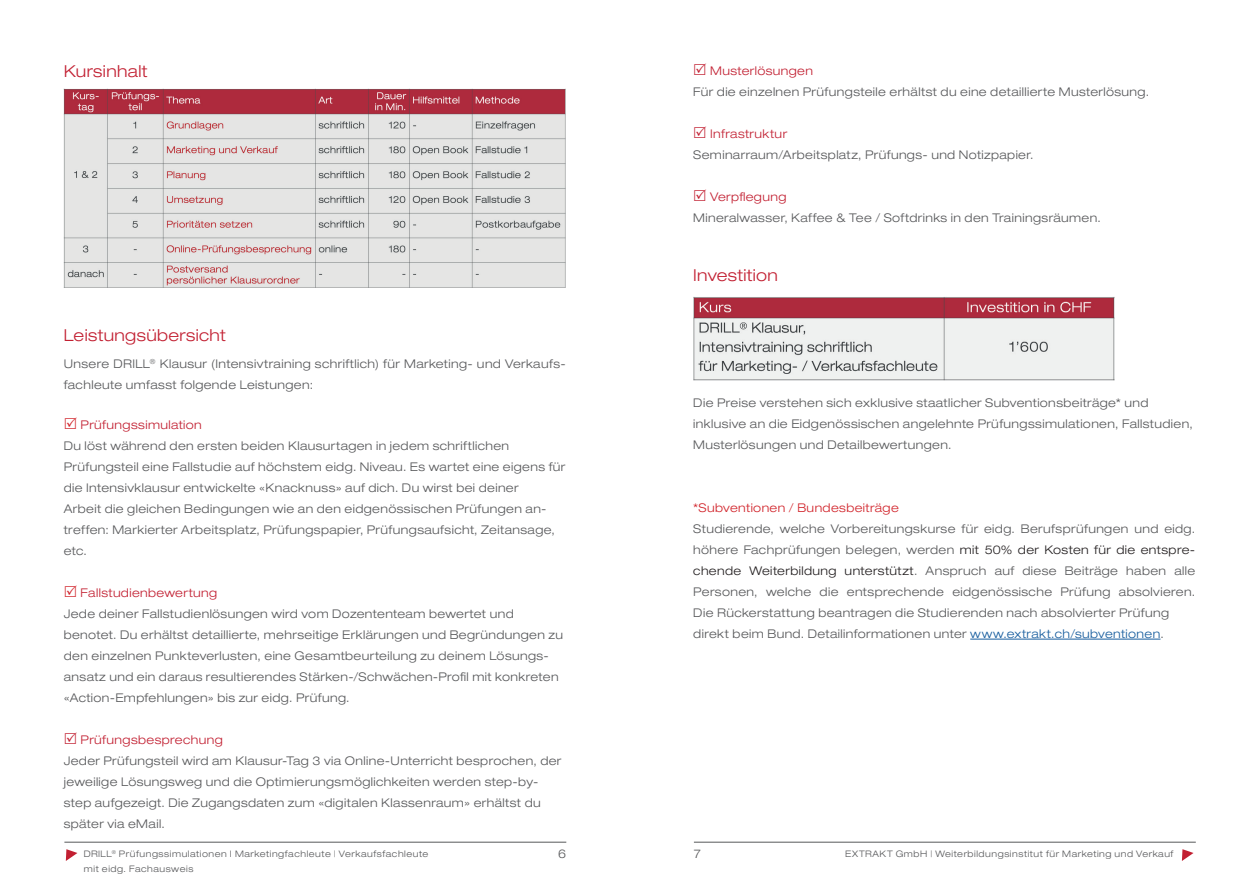
<style>
.page{position:relative;width:1259px;height:893px;background:#fff}
.page>*{position:absolute;margin:0;border:0;box-sizing:border-box;transform-origin:0 0}
.t1{font:300 expanded 16.5px "Helvetica Neue LT Std";letter-spacing:.025em;color:#c22032}
.t2{font:300 expanded 12px/21px "Helvetica Neue LT Std";letter-spacing:.035em;color:#57585a}
.t3{font:300 expanded 12px "Helvetica Neue LT Std";letter-spacing:.035em;color:#c22032}
.t4{font:300 expanded 12px "Helvetica Neue LT Std";letter-spacing:.03em;color:#d1232a}
.t5{font:300 expanded 9px/15px "Helvetica Neue LT Std";letter-spacing:.065em;color:#57585a}
.s1{color:#231f20}
.s2{color:#175d9e}
</style>
<div class="page">
<hr style="left:64px;top:842px;width:502px;height:1px;background:#57585a">
<hr style="left:694px;top:842px;width:501px;height:1px;background:#57585a">
<svg style="left:66px;top:849px;width:11px;height:12px"></svg>
<svg style="left:1182px;top:849px;width:11px;height:12px"></svg>
<hr style="left:970px;top:639px;width:190px;height:1px;background:#175d9e">
<img style="left:693px;top:297px;width:422px;height:84px">
<img style="left:64px;top:88px;width:502px;height:200px">
<h1 class="t1" style="left:64px;top:61px;width:85px">Kursinhalt</h1>
<h1 class="t1" style="left:64px;top:325px;width:164px">Leistungsübersicht</h1>
<p class="t2" style="left:64px;top:353px;width:503px">Unsere DRILL<sup>®</sup> Klausur (Intensivtraining schriftlich) für Marketing- und Verkaufs&shy;fachleute umfasst folgende Leistungen:</p>
<p class="t3" style="left:81px;top:418px;width:123px">Prüfungssimulation</p>
<p class="t2" style="left:64px;top:435px;width:503px">Du löst während den ersten beiden Klausurtagen in jedem schriftlichen Prüfungsteil eine Fallstudie auf höchstem eidg. Niveau. Es wartet eine eigens für die Intensivklausur entwickelte «Knacknuss» auf dich. Du wirst bei deiner<br>Arbeit die gleichen Bedingungen wie an den eidgenössischen Prüfungen an&shy;treffen: Markierter Arbeitsplatz, Prüfungspapier, Prüfungsaufsicht, Zeitansage, etc.</p>
<p class="t3" style="left:81px;top:586px;width:138px">Fallstudienbewertung</p>
<p class="t2" style="left:64px;top:603px;width:501px">Jede deiner Fallstudienlösungen wird vom Dozententeam bewertet und benotet. Du erhältst detaillierte, mehrseitige Erklärungen und Begründungen zu den einzelnen Punkteverlusten, eine Gesamtbeurteilung zu deinem Lösungs&shy;ansatz und ein daraus resultierendes Stärken-/Schwächen-Profil mit konkreten «Action-Empfehlungen» bis zur eidg. Prüfung.</p>
<p class="t3" style="left:81px;top:733px;width:144px">Prüfungsbesprechung</p>
<p class="t2" style="left:64px;top:750px;width:499px">Jeder Prüfungsteil wird am Klausur-Tag 3 via Online-Unterricht besprochen, der jeweilige Lösungsweg und die Optimierungsmöglichkeiten werden step-by&shy;step aufgezeigt. Die Zugangsdaten zum «digitalen Klassenraum» erhältst du später via eMail.</p>
<p class="t3" style="left:710px;top:64px;width:104px">Musterlösungen</p>
<p class="t2" style="left:693px;top:81px;width:457px">Für die einzelnen Prüfungsteile erhältst du eine detaillierte Musterlösung.</p>
<p class="t3" style="left:710px;top:127px;width:78px">Infrastruktur</p>
<p class="t2" style="left:693px;top:144px;width:342px">Seminarraum/Arbeitsplatz, Prüfungs- und Notizpapier.</p>
<p class="t3" style="left:710px;top:190px;width:78px">Verpflegung</p>
<p class="t2" style="left:693px;top:207px;width:409px">Mineralwasser, Kaffee &amp; Tee / Softdrinks in den Trainingsräumen.</p>
<h1 class="t1" style="left:693px;top:265px;width:86px">Investition</h1>
<p class="t2" style="left:693px;top:392px;width:501px">Die Preise verstehen sich exklusive staatlicher Subventionsbeiträge* und inklusive an die Eidgenössischen angelehnte Prüfungssimulationen, Fallstudien,<br>Musterlösungen und Detailbewertungen.</p>
<p class="t4" style="left:693px;top:500px;width:207px">*Subventionen / Bundesbeiträge</p>
<p class="t2" style="left:693px;top:518px;width:503px">Studierende, welche Vorbereitungskurse für eidg. Berufsprüfungen und eidg. höhere Fachprüfungen belegen, werden <span class="s1">mit 50% der Kosten für die entspre&shy;chende Weiterbildung unterstützt</span>. Anspruch auf diese Beiträge haben alle Personen, welche die entsprechende eidgenössische Prüfung absolvieren.<br>Die Rückerstattung beantragen die Studierenden nach absolvierter Prüfung direkt beim Bund. Detailinformationen unter <span class="s2">www.extrakt.ch/subventionen</span>.</p>
<p class="t5" style="left:84px;top:846px;width:346px">DRILL<sup>®</sup> Prüfungssimulationen I Marketingfachleute | Verkaufsfachleute mit eidg. Fachausweis</p>
<p class="t2" style="left:558px;top:843px;width:10px">6</p>
<p class="t2" style="left:694px;top:843px;width:9px">7</p>
<p class="t5" style="left:845px;top:846px;width:330px">EXTRAKT GmbH | Weiterbildungsinstitut für Marketing und Verkauf</p>
</div>
